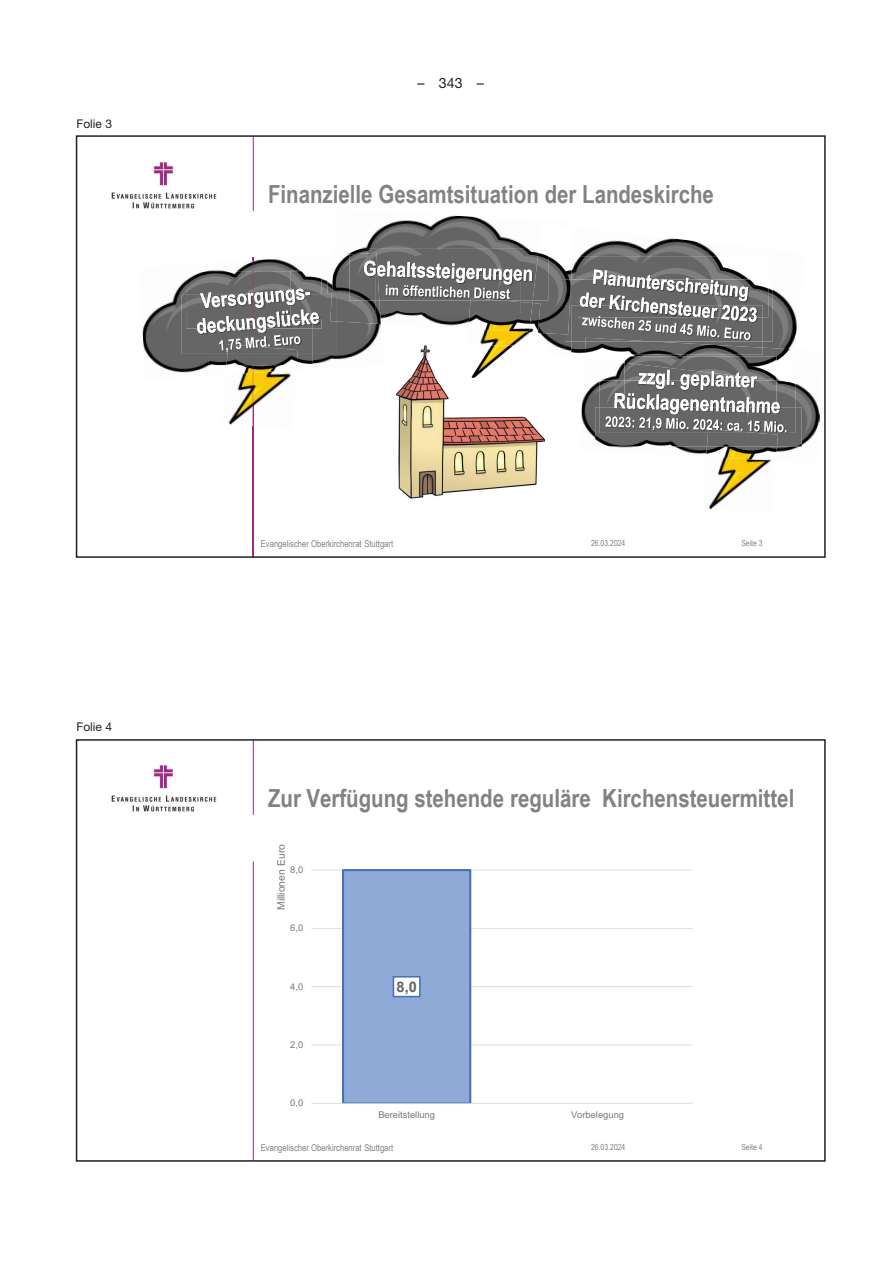
<style>
.page{position:relative;width:893px;height:1263px;background:#fff}
.page>*{position:absolute;margin:0;border:0;box-sizing:border-box;transform-origin:0 0}
.t1{font:700 24.9px "Arial Narrow";color:#808285}
.t2{font:700 14.55px "Arial";color:#636366}
.t3{font:14.25px "Helvetica Neue";color:#231f20}
.t4{font:12px "Helvetica Neue";color:#231f20}
.t5{font:10.35px "Arial";letter-spacing:-.005em;color:#76787b}
.t6{font:9.3px "Arial Narrow";color:#808285}
.t7{font:9.3px "Arial";letter-spacing:.005em;color:#76787b}
.t8{font:8.4px "Arial Narrow";letter-spacing:.005em;color:#808285}
</style>
<div class="page">
<hr style="left:253px;top:136px;width:1px;height:75px;background:#a2248d">
<hr style="left:253px;top:257px;width:1px;height:300px;background:#a2248d">
<img style="left:111px;top:162px;width:106px;height:47px">
<img style="left:396px;top:345px;width:149px;height:154px">
<img style="left:537px;top:238px;width:260px;height:120px">
<img style="left:578px;top:257px;width:191px;height:22px">
<img style="left:565px;top:279px;width:208px;height:62px">
<img style="left:571px;top:305px;width:192px;height:50px">
<img style="left:756px;top:305px;width:7px;height:12px">
<svg style="left:580px;top:270px;width:176px;height:70px"></svg>
<img style="left:480px;top:332px;width:47px;height:13px">
<img style="left:464px;top:345px;width:72px;height:38px">
<svg style="left:527px;top:332px;width:18px;height:22px"></svg>
<img style="left:347px;top:215px;width:185px;height:111px">
<img style="left:532px;top:238px;width:42px;height:96px">
<img style="left:565px;top:279px;width:6px;height:55px">
<img style="left:468px;top:313px;width:61px;height:19px">
<img style="left:529px;top:303px;width:11px;height:30px">
<img style="left:349px;top:248px;width:92px;height:13px">
<img style="left:533px;top:248px;width:15px;height:53px">
<img style="left:709px;top:463px;width:60px;height:46px">
<img style="left:579px;top:349px;width:241px;height:114px">
<img style="left:585px;top:348px;width:209px;height:33px">
<img style="left:585px;top:341px;width:178px;height:14px">
<img style="left:586px;top:338px;width:67px;height:3px">
<img style="left:706px;top:446px;width:72px;height:15px">
<img style="left:625px;top:356px;width:151px;height:14px">
<img style="left:600px;top:381px;width:196px;height:26px">
<img style="left:595px;top:407px;width:207px;height:39px">
<img style="left:708px;top:432px;width:48px;height:1px">
<svg style="left:605px;top:370px;width:186px;height:62px"></svg>
<img style="left:228px;top:379px;width:60px;height:50px">
<img style="left:253px;top:379px;width:1px;height:47px">
<img style="left:142px;top:255px;width:241px;height:124px">
<img style="left:332px;top:254px;width:49px;height:70px">
<img style="left:349px;top:253px;width:29px;height:48px">
<svg style="left:364px;top:261px;width:168px;height:52px;background:#828282"></svg>
<img style="left:375px;top:276px;width:4px;height:25px">
<img style="left:226px;top:373px;width:72px;height:1px">
<img style="left:186px;top:271px;width:141px;height:24px">
<img style="left:319px;top:271px;width:3px;height:24px">
<img style="left:319px;top:295px;width:17px;height:59px">
<img style="left:330px;top:295px;width:6px;height:26px">
<img style="left:182px;top:295px;width:15px;height:59px">
<img style="left:319px;top:295px;width:8px;height:24px">
<svg style="left:197px;top:260px;width:122px;height:113px"></svg>
<div style="left:76px;top:135px;width:750px;height:423px;border:2px solid #231f20"></div>
<hr style="left:253px;top:740px;width:1px;height:75px;background:#a2248d">
<hr style="left:253px;top:861px;width:1px;height:300px;background:#a2248d">
<img style="left:111px;top:765px;width:106px;height:47px">
<svg style="left:311px;top:869px;width:382px;height:234px"></svg>
<hr style="left:311px;top:1044px;width:382px;height:1px;background:#dcdddf">
<hr style="left:311px;top:986px;width:382px;height:1px;background:#dcdddf">
<hr style="left:311px;top:928px;width:382px;height:1px;background:#dcdddf">
<hr style="left:311px;top:870px;width:382px;height:1px;background:#dcdddf">
<div style="left:343px;top:870px;width:127px;height:233px;background:#8faad7"></div>
<div style="left:342px;top:869px;width:129px;height:235px;border:2px solid #4671b8"></div>
<hr style="left:311px;top:1103px;width:382px;height:1px;background:#dcdddf">
<div style="left:393px;top:977px;width:27px;height:19px;background:#fff"></div>
<div style="left:393px;top:976px;width:28px;height:21px;border:2px solid #4671b8"></div>
<div style="left:76px;top:739px;width:750px;height:423px;border:2px solid #231f20"></div>
<p class="t4" style="left:77px;top:116px;width:37px">Folie 3</p>
<p class="t4" style="left:77px;top:720px;width:37px">Folie 4</p>
<p class="t3" style="left:418px;top:74px;width:68px">– 343 –</p>
<p class="t1" style="left:268px;top:176px;width:447px">Finanzielle Gesamtsituation der Landeskirche</p>
<p class="t6" style="left:261px;top:537px;width:134px">Evangelischer Oberkirchenrat Stuttgart</p>
<p class="t8" style="left:591px;top:537px;width:36px">26.03.2024</p>
<p class="t8" style="left:741px;top:537px;width:23px">Seite 3</p>
<p class="t1" style="left:268px;top:779px;width:528px">Zur Verfügung stehende reguläre Kirchensteuermittel</p>
<p class="t5" style="left:275px;top:910px;width:67px;rotate:-90deg">Millionen Euro</p>
<p class="t7" style="left:290px;top:864px;width:15px">8,0</p>
<p class="t7" style="left:290px;top:923px;width:15px">6,0</p>
<p class="t7" style="left:290px;top:981px;width:15px">4,0</p>
<p class="t7" style="left:290px;top:1039px;width:15px">2,0</p>
<p class="t7" style="left:290px;top:1098px;width:15px">0,0</p>
<p class="t2" style="left:397px;top:977px;width:22px">8,0</p>
<p class="t7" style="left:378px;top:1109px;width:58px">Bereitstellung</p>
<p class="t7" style="left:571px;top:1109px;width:55px">Vorbelegung</p>
<p class="t6" style="left:261px;top:1141px;width:134px">Evangelischer Oberkirchenrat Stuttgart</p>
<p class="t8" style="left:591px;top:1141px;width:36px">26.03.2024</p>
<p class="t8" style="left:741px;top:1141px;width:23px">Seite 4</p>
</div>
